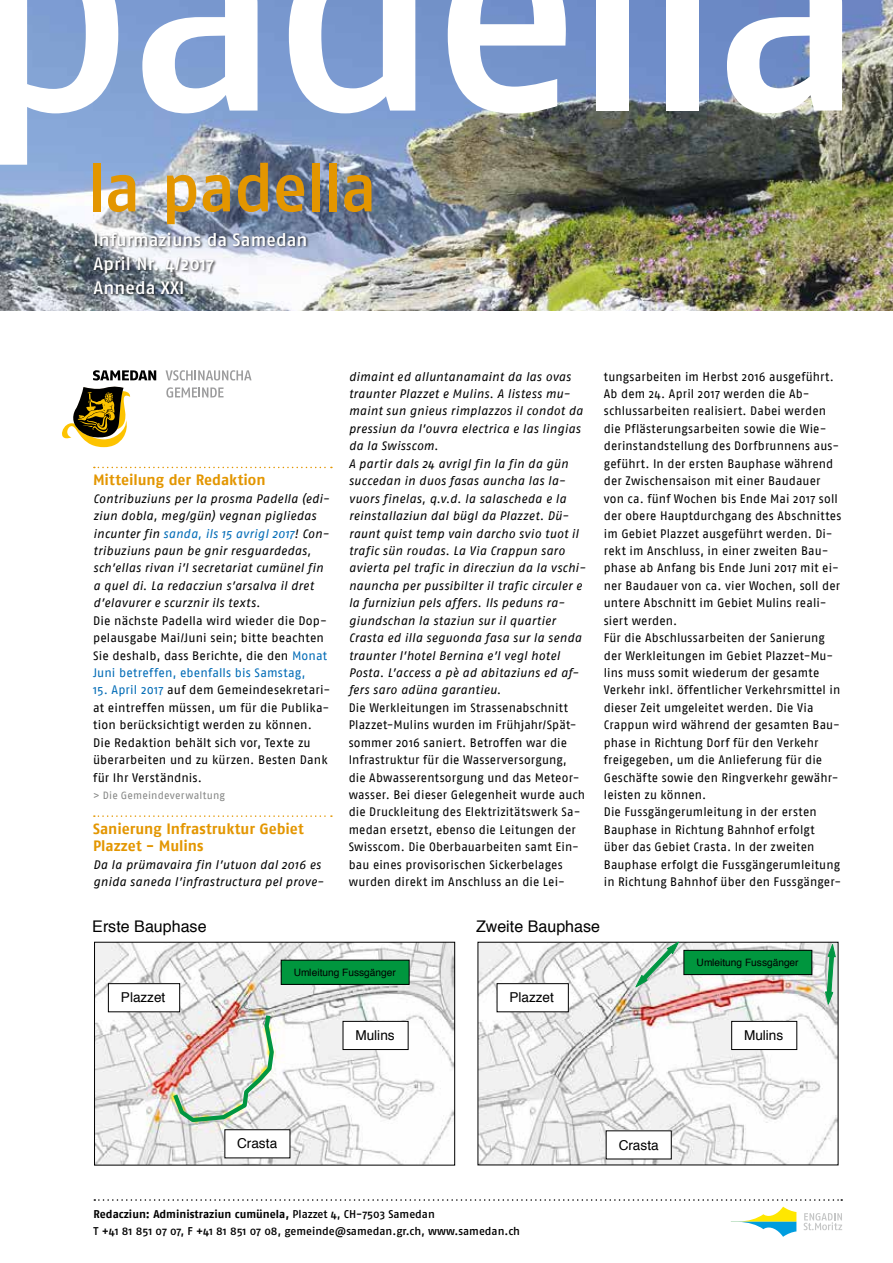
<style>
.page{position:relative;width:893px;height:1263px;background:#fff}
.page>*{position:absolute;margin:0;border:0;box-sizing:border-box;transform-origin:0 0}
.t1{font:285px "Fago No Med";letter-spacing:-.035em;color:#fff}
.t2{font:67.5px "Fago No Med";letter-spacing:-.025em;color:#e39600}
.t3{font:18px/24px "Fago No Med";letter-spacing:.005em;color:#fff}
.t4{font:16.05px "Helvetica";color:#000}
.t5{font:700 15px/17.4px "Fago No Lf";letter-spacing:-.005em;color:#e39600}
.t6{font:13.65px "Helvetica";letter-spacing:-.005em;color:#000}
.t7{font:12.3px/17.4px "Fago No";letter-spacing:.01em;color:#000}
.t8{font:italic 12.3px/17.4px "Fago No";letter-spacing:.015em;color:#000}
.t9{font:11.25px "Fago No Med";color:#000}
.t10{font:700 11.25px "Fago No Lf";color:#000}
.t11{font:10.5px "Fago No";letter-spacing:.015em;color:#868786}
.t12{font:10.2px "Helvetica";letter-spacing:.005em;color:#000}
.s1{color:#006bb6}
.s2{font-family:"Fago No Med";font-weight:400}
</style>
<div class="page">
<svg style="left:94px;top:1199px;width:748px;height:38px"></svg>
<svg style="left:62px;top:370px;width:94px;height:77px"></svg>
<svg style="left:166px;top:370px;width:86px;height:10px"></svg>
<svg style="left:166px;top:387px;width:58px;height:11px"></svg>
<img style="left:0;top:0;width:893px;height:311px">
<div style="left:93px;top:231px;width:217px;height:66px;background:#000;opacity:.8"></div>
<svg style="left:94px;top:467px;width:238px;height:1px"></svg>
<svg style="left:94px;top:815px;width:238px;height:2px"></svg>
<img style="left:96px;top:944px;width:357px;height:219px">
<div style="left:94px;top:942px;width:361px;height:223px;border:1px solid #000"></div>
<img style="left:480px;top:944px;width:356px;height:219px">
<div style="left:108px;top:984px;width:72px;height:28px;background:#fff"></div>
<div style="left:108px;top:983px;width:72px;height:29px;border:1px solid #000"></div>
<div style="left:343px;top:1021px;width:65px;height:28px;background:#fff"></div>
<div style="left:343px;top:1021px;width:65px;height:29px;border:1px solid #000"></div>
<div style="left:497px;top:984px;width:71px;height:28px;background:#fff"></div>
<div style="left:497px;top:983px;width:72px;height:29px;border:1px solid #000"></div>
<div style="left:732px;top:1021px;width:65px;height:28px;background:#fff"></div>
<div style="left:731px;top:1021px;width:66px;height:29px;border:1px solid #000"></div>
<div style="left:225px;top:1130px;width:65px;height:28px;background:#fff"></div>
<div style="left:281px;top:960px;width:128px;height:24px;background:#00963e"></div>
<div style="left:281px;top:960px;width:128px;height:25px;border:1px solid #000"></div>
<div style="left:684px;top:950px;width:128px;height:24px;background:#00963e"></div>
<div style="left:684px;top:950px;width:128px;height:25px;border:1px solid #000"></div>
<svg style="left:635px;top:941px;width:44px;height:46px"></svg>
<svg style="left:825px;top:943px;width:11px;height:61px"></svg>
<div style="left:606px;top:1131px;width:65px;height:28px;background:#fff"></div>
<img style="left:170px;top:1011px;width:106px;height:113px">
<h1 class="t1" style="left:-31px;top:-153px;width:899px">padella</h1>
<h2 class="t2" style="left:87px;top:149px;width:292px">la padella</h2>
<h3 class="t3" style="left:94px;top:227px;width:216px">Infurmaziuns da Samedan<br>April Nr. 4/2017<br>Anneda XXI</h3>
<p class="t5" style="left:93px;top:471px;width:174px">Mitteilung der Redaktion</p>
<p class="t8" style="left:93px;top:489px;width:238px">Contribuziuns per la prosma Padella (edi&shy;ziun dobla, meg/gün) vegnan pigliedas incunter fin <span class="s1">sanda, ils 15 avrigl 2017</span>! Con&shy;tribuziuns paun be gnir resguardedas, sch’ellas rivan i’l secretariat cumünel fin a quel di. La redacziun s’arsalva il dret d’elavurer e scurznir ils texts.</p>
<p class="t7" style="left:93px;top:612px;width:236px">Die nächste Padella wird wieder die Dop&shy;pelausgabe Mai/Juni sein; bitte beachten Sie deshalb, dass Berichte, die den <span class="s1">Monat Juni betreffen, ebenfalls bis Samstag,</span></p>
<p class="t7" style="left:93px;top:681px;width:239px"><span class="s1">15. April 2017</span> auf dem Gemeindesekretari&shy;at eintreffen müssen, um für die Publika&shy;tion berücksichtigt werden zu können.<br>Die Redaktion behält sich vor, Texte zu überarbeiten und zu kürzen. Besten Dank für Ihr Verständnis.</p>
<p class="t11" style="left:93px;top:789px;width:133px">&gt; Die Gemeindeverwaltung</p>
<p class="t5" style="left:93px;top:820px;width:212px">Sanierung Infrastruktur Gebiet<br>Plazzet - Mulins</p>
<p class="t8" style="left:93px;top:856px;width:232px">Da la prümavaira fin l’utuon dal 2016 es gnida saneda l’infrastructura pel prove-</p>
<p class="t8" style="left:349px;top:367px;width:238px">dimaint ed alluntanamaint da las ovas traunter Plazzet e Mulins. A listess mu&shy;maint sun gnieus rimplazzos il condot da pressiun da l’ouvra electrica e las lingias da la Swisscom.<br>A partir dals 24 avrigl fin la fin da gün succedan in duos fasas auncha las la&shy;vuors finelas, q.v.d. la salascheda e la reinstallaziun dal bügl da Plazzet. Dü&shy;raunt quist temp vain darcho svio tuot il trafic sün roudas. La Via Crappun saro avierta pel trafic in direcziun da la vschi&shy;nauncha per pussibilter il trafic circuler e la furniziun pels affers. Ils peduns ra&shy;giundschan la staziun sur il quartier Crasta ed illa seguonda fasa sur la senda traunter l’hotel Bernina e’l vegl hotel Posta. L’access a pè ad abitaziuns ed af&shy;fers saro adüna garantieu.</p>
<p class="t7" style="left:349px;top:699px;width:238px">Die Werkleitungen im Strassenabschnitt Plazzet-Mulins wurden im Frühjahr/Spät&shy;sommer 2016 saniert. Betroffen war die Infrastruktur für die Wasserversorgung, die Abwasserentsorgung und das Meteor&shy;wasser. Bei dieser Gelegenheit wurde auch die Druckleitung des Elektrizitätswerk Sa&shy;medan ersetzt, ebenso die Leitungen der Swisscom. Die Oberbauarbeiten samt Ein&shy;bau eines provisorischen Sickerbelages wurden direkt im Anschluss an die Lei-</p>
<p class="t7" style="left:604px;top:367px;width:239px">tungsarbeiten im Herbst 2016 ausgeführt.<br>Ab dem 24. April 2017 werden die Ab&shy;schlussarbeiten realisiert. Dabei werden die Pflästerungsarbeiten sowie die Wie&shy;derinstandstellung des Dorfbrunnens aus&shy;geführt. In der ersten Bauphase während der Zwischensaison mit einer Baudauer von ca. fünf Wochen bis Ende Mai 2017 soll der obere Hauptdurchgang des Abschnittes im Gebiet Plazzet ausgeführt werden. Di&shy;rekt im Anschluss, in einer zweiten Bau&shy;phase ab Anfang bis Ende Juni 2017 mit ei&shy;ner Baudauer von ca. vier Wochen, soll der untere Abschnitt im Gebiet Mulins reali&shy;siert werden.<br>Für die Abschlussarbeiten der Sanierung der Werkleitungen im Gebiet Plazzet-Mu&shy;lins muss somit wiederum der gesamte Verkehr inkl. öffentlicher Verkehrsmittel in dieser Zeit umgeleitet werden. Die Via Crappun wird während der gesamten Bau&shy;phase in Richtung Dorf für den Verkehr freigegeben, um die Anlieferung für die Geschäfte sowie den Ringverkehr gewähr&shy;leisten zu können.<br>Die Fussgängerumleitung in der ersten Bauphase in Richtung Bahnhof erfolgt über das Gebiet Crasta. In der zweiten Bauphase erfolgt die Fussgängerumleitung in Richtung Bahnhof über den Fussgänger-</p>
<h3 class="t4" style="left:92px;top:914px;width:116px">Erste Bauphase</h3>
<h3 class="t4" style="left:476px;top:914px;width:126px">Zweite Bauphase</h3>
<p class="t6" style="left:121px;top:987px;width:46px">Plazzet</p>
<p class="t12" style="left:294px;top:964px;width:104px">Umleitung Fussgänger</p>
<p class="t6" style="left:356px;top:1025px;width:41px">Mulins</p>
<p class="t6" style="left:509px;top:987px;width:46px">Plazzet</p>
<p class="t12" style="left:696px;top:955px;width:104px">Umleitung Fussgänger</p>
<p class="t6" style="left:744px;top:1025px;width:41px">Mulins</p>
<p class="t6" style="left:237px;top:1133px;width:41px">Crasta</p>
<p class="t10" style="left:94px;top:1207px;width:343px">Redacziun: Administraziun cumünela, <span class="s2">Plazzet 4, CH-7503 Samedan</span></p>
<p class="t9" style="left:94px;top:1225px;width:428px">T +41 81 851 07 07, F +41 81 851 07 08, gemeinde@samedan.gr.ch, www.samedan.ch</p>
<p class="t6" style="left:619px;top:1134px;width:41px">Crasta</p>
</div>
